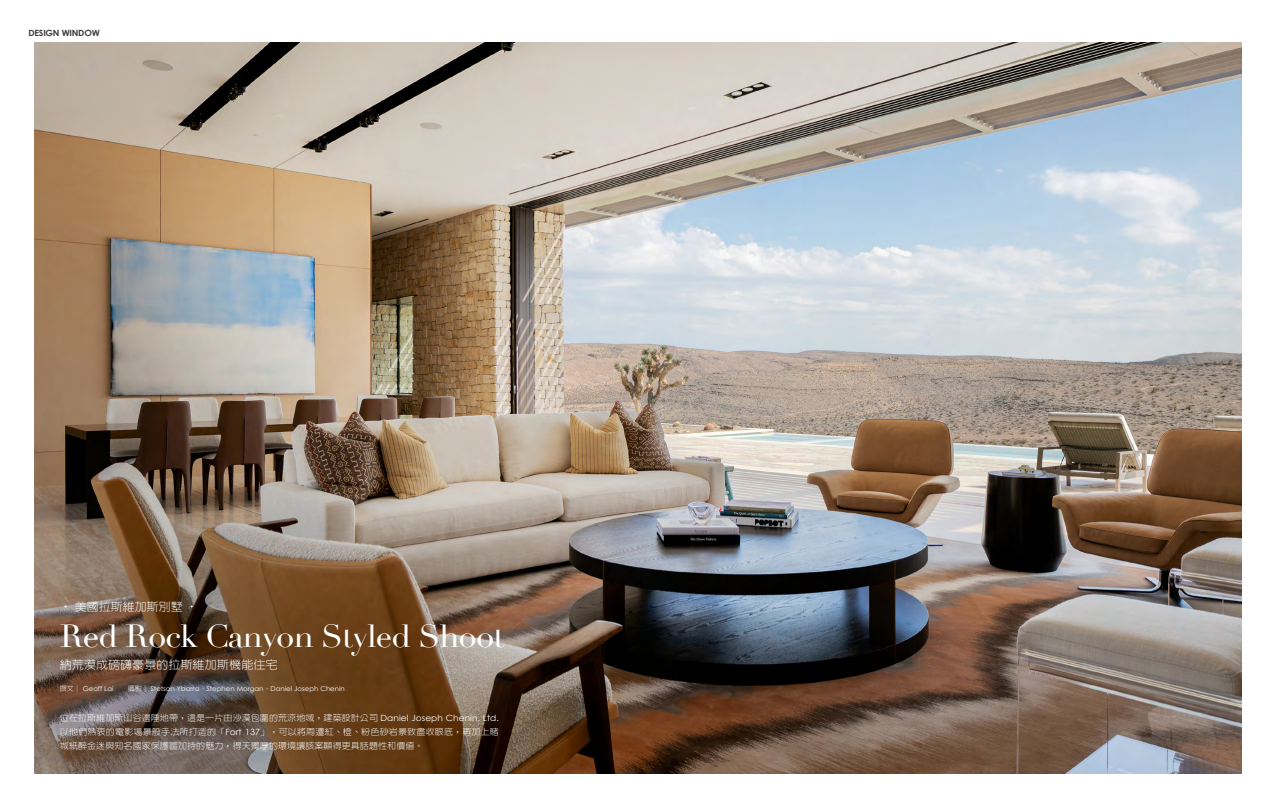
<style>
.page{position:relative;width:1276px;height:808px;background:#fff}
.page>*{position:absolute;margin:0;border:0;box-sizing:border-box;transform-origin:0 0}
.t1{font:31.4px "Didot";letter-spacing:-.03em;color:#fff;scale:1.05 1}
.t2{font:300 11.4px "AR New Hei B5";color:#fff;scale:1.05 1}
.t3{font:300 8.6px/14px "AR New Hei B5";letter-spacing:.01em;color:#fff;text-align:justify;scale:1.05 1}
.t4{font:700 8.6px "Century Gothic";letter-spacing:-.025em;color:#3e3a39;scale:1.05 1}
.t5{font:6.7px "Century Gothic";color:#fff;scale:1.05 1}
.s1{font-family:"AR New Hei B5";font-weight:300}
.s2{font-family:"Century Gothic";font-weight:400}
</style>
<div class="page">
<img style="left:34px;top:43px;width:1208px;height:731px">
<p class="t4" style="left:28px;top:27px;width:70px">DESIGN WINDOW</p>
<h2 class="t2" style="left:60px;top:601px;width:133px">˙ 美國拉斯維加斯別墅 ˙</h2>
<h1 class="t1" style="left:60px;top:618px;width:425px">Red Rock Canyon Styled Shoot</h1>
<h2 class="t2" style="left:60px;top:659px;width:209px">納荒漠成磅礡豪景的拉斯維加斯機能住宅</h2>
<p class="t5" style="left:60px;top:684px;width:53px"><span class="s1">撰文│</span> Geoff Lai</p>
<p class="t5" style="left:128px;top:684px;width:208px"><span class="s1">攝影│</span> Stetson Ybarra<span class="s1">、</span>Stephen Morgan<span class="s1">、</span>Daniel Joseph Chenin</p>
<p class="t3" style="left:60px;top:711px;width:420px">位在拉斯維加斯山谷邊陲地帶，這是一片由沙漠包圍的荒涼地域，建築設計公司 <span class="s2">Daniel Joseph Chenin, Ltd.</span>以他們熱衷的電影場景般手法所打造的「<span class="s2">Fort 137</span>」，可以將周遭紅、橙、粉色砂岩景致盡收眼底，再加上賭城紙醉金迷與知名國家保護區加持的魅力，得天獨厚的環境讓該案顯得更具話題性和價值。</p>
</div>
